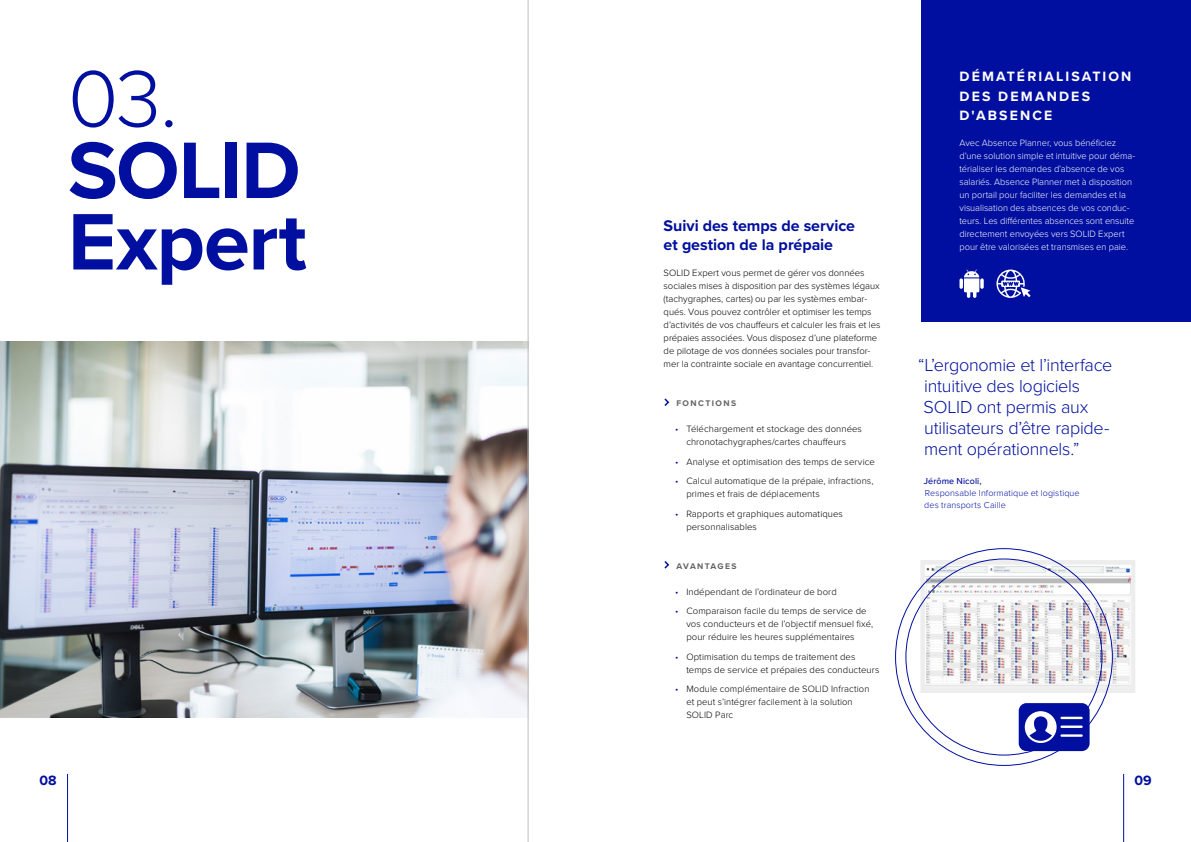
<style>
.page{position:relative;width:1191px;height:842px;background:#fff}
.page>*{position:absolute;margin:0;border:0;box-sizing:border-box;transform-origin:0 0}
.t1{font:700 83px/71.5px "Proxima Nova";letter-spacing:-.015em;color:#000f9f}
.t2{font:300 83px "Proxima Nova";color:#000f9f}
.t3{font:300 18px/21px "Proxima Nova";letter-spacing:-.015em;color:#000f9f}
.t4{font:700 16px/19.5px "Proxima Nova";letter-spacing:-.005em;color:#000f9f}
.t5{font:700 14px/19.5px "Proxima Nova";letter-spacing:.15em;color:#fff}
.t6{font:700 14px "Proxima Nova";color:#000f9f}
.t7{font:300 9.5px/13px "Proxima Nova";letter-spacing:.005em;color:#000}
.t8{font:300 9.5px/13px "Proxima Nova";letter-spacing:-.005em;color:#fff}
.t9{font:300 9px/12px "Proxima Nova";letter-spacing:.01em;color:#000f9f}
.t10{font:500 9px "Proxima Nova";letter-spacing:.01em;color:#000f9f}
.t11{font:700 8.5px "Proxima Nova";letter-spacing:.165em;color:#646363}
.t12{font:700 8.5px "Proxima Nova";letter-spacing:.145em;color:#646363}
.s1{color:#000f9f}
</style>
<div class="page">
<hr style="left:67px;top:774px;width:1px;height:68px;background:#000f9f">
<hr style="left:1123px;top:774px;width:1px;height:68px;background:#000f9f">
<img style="left:0;top:342px;width:528px;height:375px">
<svg style="left:664px;top:398px;width:6px;height:8px"></svg>
<svg style="left:664px;top:561px;width:6px;height:8px"></svg>
<img style="left:925px;top:565px;width:205px;height:123px">
<div style="left:920px;top:560px;width:215px;height:133px;border:4px solid #ededed"></div>
<svg style="left:1018px;top:703px;width:71px;height:48px"></svg>
<hr style="left:528px;top:0;width:1px;height:842px;background:#bcbcbc">
<div style="left:921px;top:0;width:270px;height:322px;background:#000f9f"></div>
<svg style="left:959px;top:270px;width:24px;height:28px"></svg>
<svg style="left:996px;top:270px;width:34px;height:28px"></svg>
<h1 class="t2" style="left:68px;top:37px;width:112px">03.</h1>
<h1 class="t1" style="left:68px;top:133px;width:240px">SOLID<br>Expert</h1>
<h3 class="t4" style="left:663px;top:215px;width:193px">Suivi des temps de service et gestion de la prépaie</h3>
<p class="t7" style="left:663px;top:266px;width:218px">SOLID Expert vous permet de gérer vos données sociales mises à disposition par des systèmes légaux (tachygraphes, cartes) ou par les systèmes embar&shy;qués. Vous pouvez contrôler et optimiser les temps d’activités de vos chauffeurs et calculer les frais et les prépaies associées. Vous disposez d’une plateforme de pilotage de vos données sociales pour transfor&shy;mer la contrainte sociale en avantage concurrentiel.</p>
<p class="t11" style="left:676px;top:397px;width:61px">FONCTIONS</p>
<p class="t7" style="left:675px;top:422px;width:188px;text-align:center"><span class="s1">•</span> Téléchargement et stockage des données chronotachygraphes/cartes chauffeurs</p>
<p class="t7" style="left:675px;top:454px;width:201px"><span class="s1">•</span> Analyse et optimisation des temps de service</p>
<p class="t7" style="left:686px;top:474px;width:189px;text-indent:-11px"><span class="s1">•</span> Calcul automatique de la prépaie, infractions, primes et frais de déplacements</p>
<p class="t7" style="left:686px;top:506px;width:158px;text-indent:-11px"><span class="s1">•</span> Rapports et graphiques automatiques personnalisables</p>
<p class="t12" style="left:676px;top:559px;width:62px">AVANTAGES</p>
<p class="t7" style="left:675px;top:584px;width:163px"><span class="s1">•</span> Indépendant de l’ordinateur de bord</p>
<p class="t7" style="left:686px;top:604px;width:188px;text-indent:-11px"><span class="s1">•</span> Comparaison facile du temps de service de vos conducteurs et de l’objectif mensuel fixé, pour réduire les heures supplémentaires</p>
<p class="t7" style="left:686px;top:649px;width:194px;text-indent:-11px"><span class="s1">•</span> Optimisation du temps de traitement des temps de service et prépaies des conducteurs</p>
<p class="t7" style="left:686px;top:682px;width:185px;text-indent:-11px"><span class="s1">•</span> Module complémentaire de SOLID Infraction et peut s’intégrer facilement à la solution<br>SOLID Parc</p>
<h3 class="t5" style="left:959px;top:66px;width:173px">DÉMATÉRIALISATION<br>DES DEMANDES<br>D'ABSENCE</h3>
<p class="t8" style="left:959px;top:136px;width:177px">Avec Absence Planner, vous bénéficiez d’une solution simple et intuitive pour déma&shy;térialiser les demandes d’absence de vos salariés. Absence Planner met à disposition un portail pour faciliter les demandes et la visualisation des absences de vos conduc&shy;teurs. Les différentes absences sont ensuite directement envoyées vers SOLID Expert pour être valorisées et transmises en paie.</p>
<h2 class="t3" style="left:918px;top:353px;width:195px">“L’ergonomie et l’interface intuitive des logiciels<br>SOLID ont permis aux utilisateurs d’être rapide&shy;ment opérationnels.”</h2>
<p class="t10" style="left:923px;top:474px;width:59px">Jérôme Nicoli,</p>
<p class="t9" style="left:924px;top:486px;width:157px">Responsable Informatique et logistique des transports Caille</p>
<h3 class="t6" style="left:40px;top:770px;width:19px">08</h3>
<h3 class="t6" style="left:1134px;top:770px;width:19px">09</h3>
</div>
